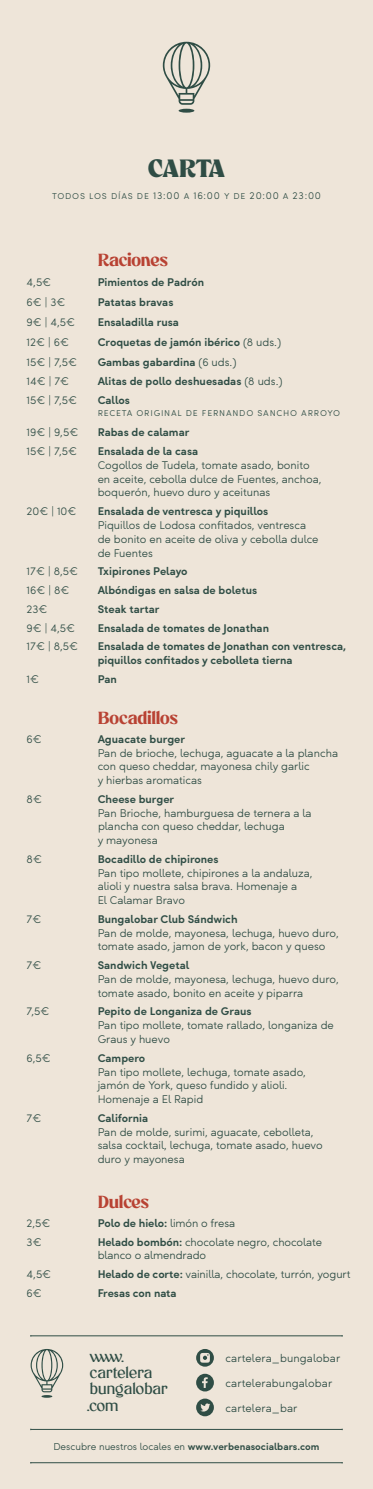
<style>
.page{position:relative;width:373px;height:1489px;background:#fff}
.page>*{position:absolute;margin:0;border:0;box-sizing:border-box;transform-origin:0 0}
.t1{font:800 25px "Mr Banks";letter-spacing:-.035em;color:#2f4d45}
.t2{font:700 17.5px "Mr Banks";letter-spacing:-.02em;color:#b84233}
.t3{font:15.62px/16.2px "Mr Banks";letter-spacing:.01em;color:#2f4d45}
.t4{font:300 11.25px/13.8px "Sofia Pro";color:#2f4d45}
.t5{font:600 11.25px/13.8px "Sofia Pro";color:#2f4d45}
.t6{font:300 10px "Sofia Pro";letter-spacing:.075em;color:#2f4d45}
.t7{font:300 10px "Sofia Pro";color:#2f4d45}
.s1{font-weight:300}
.s2{font-weight:600}
</style>
<div class="page">
<div style="left:0;top:0;width:372px;height:1488px;background:#eee5d9"></div>
<svg style="left:162px;top:42px;width:48px;height:71px"></svg>
<svg style="left:196px;top:1349px;width:17px;height:17px"></svg>
<svg style="left:196px;top:1398px;width:17px;height:18px"></svg>
<svg style="left:196px;top:1373px;width:17px;height:18px"></svg>
<svg style="left:31px;top:1349px;width:32px;height:48px"></svg>
<hr style="left:31px;top:1335px;width:310px;height:1px;background:#2f4d45">
<hr style="left:31px;top:1428px;width:310px;height:1px;background:#2f4d45">
<hr style="left:31px;top:1462px;width:310px;height:1px;background:#2f4d45">
<h1 class="t1" style="left:147px;top:152px;width:79px">CARTA</h1>
<p class="t6" style="left:52px;top:188px;width:270px">Todos los días de 13:00 a 16:00 y de 20:00 a 23:00</p>
<h2 class="t2" style="left:97px;top:249px;width:72px">Raciones</h2>
<p class="t4" style="left:27px;top:275px;width:26px">4,5€</p>
<p class="t5" style="left:97px;top:275px;width:108px">Pimientos de Padrón</p>
<p class="t4" style="left:27px;top:295px;width:40px">6€ | 3€</p>
<p class="t5" style="left:97px;top:295px;width:77px">Patatas bravas</p>
<p class="t4" style="left:27px;top:315px;width:50px">9€ | 4,5€</p>
<p class="t5" style="left:97px;top:315px;width:83px">Ensaladilla rusa</p>
<p class="t4" style="left:27px;top:335px;width:44px">12€ | 6€</p>
<p class="t5" style="left:97px;top:335px;width:185px">Croquetas de jamón ibérico <span class="s1">(8 uds.)</span></p>
<p class="t4" style="left:27px;top:355px;width:52px">15€ | 7,5€</p>
<p class="t5" style="left:97px;top:355px;width:140px">Gambas gabardina <span class="s1">(6 uds.)</span></p>
<p class="t4" style="left:27px;top:373px;width:44px">14€ | 7€</p>
<p class="t5" style="left:97px;top:373px;width:186px">Alitas de pollo deshuesadas <span class="s1">(8 uds.)</span></p>
<p class="t4" style="left:27px;top:392px;width:52px">15€ | 7,5€</p>
<p class="t5" style="left:97px;top:392px;width:34px">Callos</p>
<p class="t6" style="left:97px;top:405px;width:244px">Receta original de Fernando Sancho Arroyo</p>
<p class="t4" style="left:27px;top:425px;width:53px">19€ | 9,5€</p>
<p class="t5" style="left:97px;top:425px;width:93px">Rabas de calamar</p>
<p class="t4" style="left:27px;top:443px;width:52px">15€ | 7,5€</p>
<p class="t5" style="left:97px;top:443px;width:102px">Ensalada de la casa</p>
<p class="t4" style="left:97px;top:457px;width:225px">Cogollos de Tudela, tomate asado, bonito en aceite, cebolla dulce de Fuentes, anchoa, boquerón, huevo duro y aceitunas</p>
<p class="t4" style="left:27px;top:503px;width:51px">20€ | 10€</p>
<p class="t5" style="left:97px;top:503px;width:172px">Ensalada de ventresca y piquillos</p>
<p class="t4" style="left:97px;top:517px;width:222px">Piquillos de Lodosa confitados, ventresca de bonito en aceite de oliva y cebolla dulce de Fuentes</p>
<p class="t4" style="left:27px;top:563px;width:53px">17€ | 8,5€</p>
<p class="t5" style="left:97px;top:563px;width:91px">Txipirones Pelayo</p>
<p class="t4" style="left:27px;top:582px;width:44px">16€ | 8€</p>
<p class="t5" style="left:97px;top:582px;width:161px">Albóndigas en salsa de boletus</p>
<p class="t4" style="left:27px;top:601px;width:22px">23€</p>
<p class="t5" style="left:97px;top:601px;width:63px">Steak tartar</p>
<p class="t4" style="left:27px;top:620px;width:50px">9€ | 4,5€</p>
<p class="t5" style="left:97px;top:620px;width:173px">Ensalada de tomates de Jonathan</p>
<p class="t4" style="left:27px;top:638px;width:53px">17€ | 8,5€</p>
<p class="t5" style="left:97px;top:638px;width:250px">Ensalada de tomates de Jonathan con ventresca, piquillos confitados y cebolleta tierna</p>
<p class="t4" style="left:27px;top:671px;width:14px">1€</p>
<p class="t5" style="left:97px;top:671px;width:21px">Pan</p>
<h2 class="t2" style="left:97px;top:706px;width:81px">Bocadillos</h2>
<p class="t4" style="left:27px;top:731px;width:17px">6€</p>
<p class="t5" style="left:97px;top:731px;width:89px">Aguacate burger</p>
<p class="t4" style="left:97px;top:745px;width:241px">Pan de brioche, lechuga, aguacate a la plancha con queso cheddar, mayonesa chily garlic<br>y hierbas aromaticas</p>
<p class="t4" style="left:27px;top:791px;width:17px">8€</p>
<p class="t5" style="left:97px;top:791px;width:78px">Cheese burger</p>
<p class="t4" style="left:97px;top:805px;width:215px">Pan Brioche, hamburguesa de ternera a la plancha con queso cheddar, lechuga<br>y mayonesa</p>
<p class="t4" style="left:27px;top:851px;width:17px">8€</p>
<p class="t5" style="left:97px;top:851px;width:122px">Bocadillo de chipirones</p>
<p class="t4" style="left:97px;top:865px;width:216px">Pan tipo mollete, chipirones a la andaluza, alioli y nuestra salsa brava. Homenaje a<br>El Calamar Bravo</p>
<p class="t4" style="left:27px;top:911px;width:16px">7€</p>
<p class="t5" style="left:97px;top:911px;width:141px">Bungalobar Club Sándwich</p>
<p class="t4" style="left:97px;top:925px;width:242px">Pan de molde, mayonesa, lechuga, huevo duro, tomate asado, jamon de york, bacon y queso</p>
<p class="t4" style="left:27px;top:957px;width:16px">7€</p>
<p class="t5" style="left:97px;top:957px;width:93px">Sandwich Vegetal</p>
<p class="t4" style="left:97px;top:971px;width:242px">Pan de molde, mayonesa, lechuga, huevo duro, tomate asado, bonito en aceite y piparra</p>
<p class="t4" style="left:27px;top:1003px;width:24px">7,5€</p>
<p class="t5" style="left:97px;top:1003px;width:155px">Pepito de Longaniza de Graus</p>
<p class="t4" style="left:97px;top:1017px;width:237px">Pan tipo mollete, tomate rallado, longaniza de<br>Graus y huevo</p>
<p class="t4" style="left:27px;top:1050px;width:26px">6,5€</p>
<p class="t5" style="left:97px;top:1050px;width:49px">Campero</p>
<p class="t4" style="left:97px;top:1063px;width:209px">Pan tipo mollete, lechuga, tomate asado, jamón de York, queso fundido y alioli.<br>Homenaje a El Rapid</p>
<p class="t4" style="left:27px;top:1110px;width:16px">7€</p>
<p class="t5" style="left:97px;top:1110px;width:52px">California</p>
<p class="t4" style="left:97px;top:1123px;width:226px">Pan de molde, surimi, aguacate, cebolleta, salsa cocktail, lechuga, tomate asado, huevo duro y mayonesa</p>
<h2 class="t2" style="left:97px;top:1190px;width:53px">Dulces</h2>
<p class="t4" style="left:27px;top:1215px;width:25px">2,5€</p>
<p class="t5" style="left:97px;top:1215px;width:139px">Polo de hielo: <span class="s1">limón o fresa</span></p>
<p class="t4" style="left:27px;top:1233px;width:16px">3€</p>
<p class="t4" style="left:97px;top:1233px;width:225px"><span class="s2">Helado bombón:</span> chocolate negro, chocolate blanco o almendrado</p>
<p class="t4" style="left:27px;top:1266px;width:26px">4,5€</p>
<p class="t4" style="left:97px;top:1266px;width:254px"><span class="s2">Helado de corte:</span> vainilla, chocolate, turrón, yogurt</p>
<p class="t4" style="left:27px;top:1285px;width:17px">6€</p>
<p class="t5" style="left:97px;top:1285px;width:80px">Fresas con nata</p>
<h3 class="t3" style="left:86px;top:1348px;width:83px">www. cartelera bungalobar .com</h3>
<p class="t4" style="left:225px;top:1350px;width:116px">cartelera_bungalobar</p>
<p class="t4" style="left:225px;top:1399px;width:73px">cartelera_bar</p>
<p class="t4" style="left:225px;top:1375px;width:108px">cartelerabungalobar</p>
<p class="t7" style="left:53px;top:1438px;width:267px">Descubre nuestros locales en <span class="s2">www.verbenasocialbars.com</span></p>
</div>
